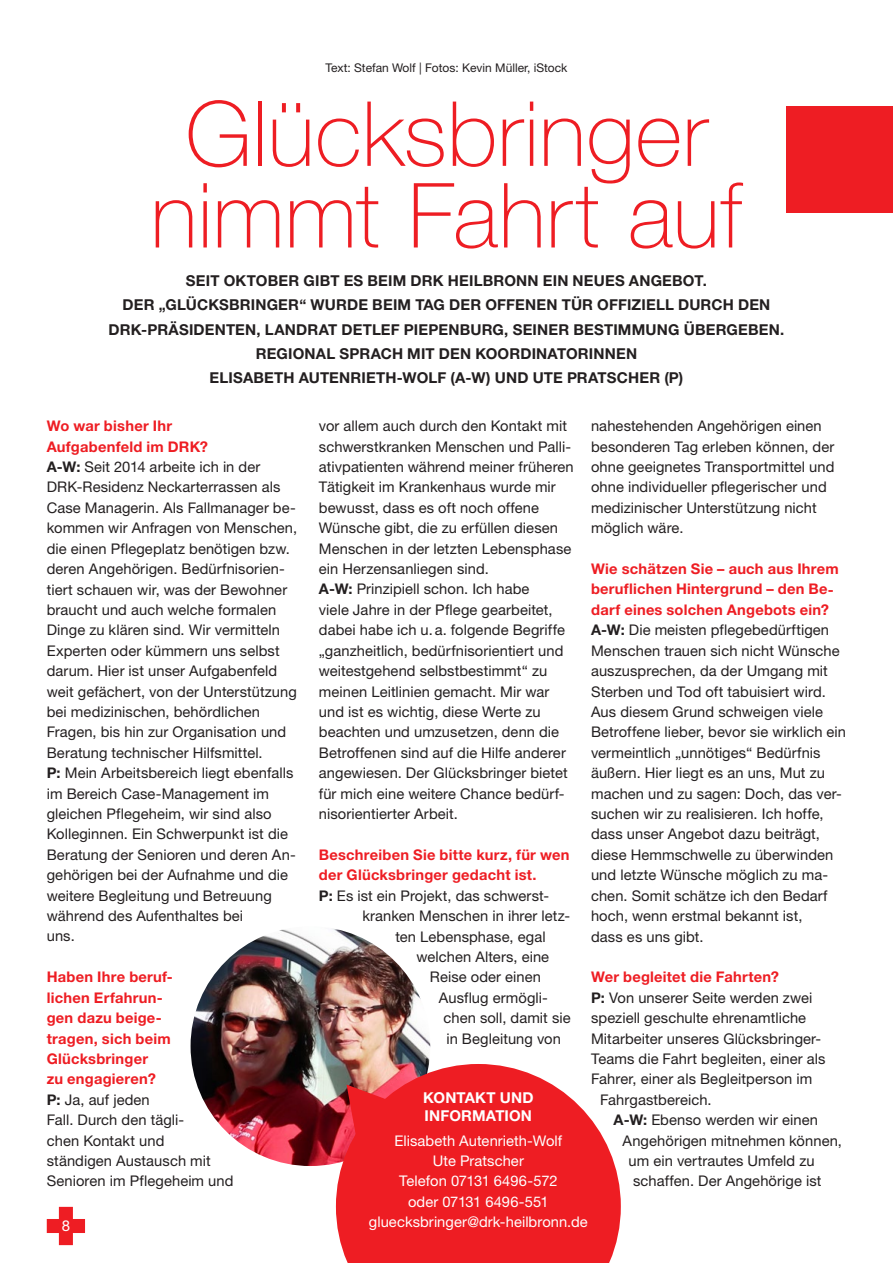
<style>
.page{position:relative;width:893px;height:1263px;background:#fff}
.page>*{position:absolute;margin:0;border:0;box-sizing:border-box;transform-origin:0 0}
.t1{font:100 90px/81.6px "Helvetica Neue LT Std";letter-spacing:.005em;color:#ee1d23;text-align:center}
.t2{font:700 15px/24px "Helvetica Neue LT Std";letter-spacing:.01em;color:#231f20;text-align:center}
.t3{font:700 15px/18px "Helvetica Neue LT Std";letter-spacing:.01em;color:#fff}
.t4{font:15px "Helvetica Neue LT Std";color:#fff}
.t5{font:14.7px/20.4px "Helvetica Neue LT Std";letter-spacing:.005em;color:#231f20}
.t6{font:700 14.7px/20.4px "Helvetica Neue LT Std";letter-spacing:.015em;color:#ee1d23}
.t7{font:14.7px/20.4px "Helvetica Neue LT Std";letter-spacing:.005em;color:#fff;text-align:center}
.t8{font:12px "Helvetica Neue LT Std";color:#231f20}
.s1{font-weight:700;color:#ee1d23}
.s2{font-weight:700}
.s3{color:#231f20}
.s4{font-weight:400;color:#231f20}
</style>
<div class="page">
<div style="left:787px;top:106px;width:106px;height:107px;background:#ee1d23"></div>
<img style="left:191px;top:926px;width:239px;height:240px;border-radius:120px">
<svg style="left:336px;top:1064px;width:285px;height:199px;background:#ed373c"></svg>
<svg style="left:347px;top:1084px;width:77px;height:82px;background:#ec2229"></svg>
<svg style="left:47px;top:1207px;width:38px;height:38px"></svg>
<p class="t8" style="left:325px;top:61px;width:244px">Text: Stefan Wolf | Fotos: Kevin Müller, iStock</p>
<h1 class="t1" style="left:151px;top:93px;width:593px">Glücksbringer nimmt Fahrt auf</h1>
<p class="t2" style="left:109px;top:269px;width:677px">SEIT OKTOBER GIBT ES BEIM DRK HEILBRONN EIN NEUES ANGEBOT.<br>DER „GLÜCKSBRINGER“ WURDE BEIM TAG DER OFFENEN TÜR OFFIZIELL DURCH DEN DRK-PRÄSIDENTEN, LANDRAT DETLEF PIEPENBURG, SEINER BESTIMMUNG ÜBERGEBEN.<br>REGIONAL SPRACH MIT DEN KOORDINATORINNEN<br>ELISABETH AUTENRIETH-WOLF (A-W) UND UTE PRATSCHER (P)</p>
<p class="t5" style="left:591px;top:416px;width:245px">nahestehenden Angehörigen einen besonderen Tag erleben können, der ohne geeignetes Transportmittel und ohne individueller pflegerischer und medizinischer Unterstützung nicht möglich wäre.</p>
<p class="t5" style="left:591px;top:558px;width:257px"><span class="s1">Wie schätzen Sie – auch aus Ihrem beruflichen Hintergrund – den Be&shy;darf eines solchen Angebots ein?<br></span><span class="s2">A-W:</span> Die meisten pflegebedürftigen Menschen trauen sich nicht Wünsche auszusprechen, da der Umgang mit Sterben und Tod oft tabuisiert wird.<br>Aus diesem Grund schweigen viele Betroffene lieber, bevor sie wirklich ein vermeintlich „unnötiges“ Bedürfnis äußern. Hier liegt es an uns, Mut zu machen und zu sagen: Doch, das ver&shy;suchen wir zu realisieren. Ich hoffe, dass unser Angebot dazu beiträgt, diese Hemmschwelle zu überwinden und letzte Wünsche möglich zu ma&shy;chen. Somit schätze ich den Bedarf hoch, wenn erstmal bekannt ist,<br>dass es uns gibt.</p>
<p class="t6" style="left:591px;top:966px;width:190px">Wer begleitet die Fahrten?</p>
<p class="t5" style="left:591px;top:987px;width:223px"><span class="s2">P:</span> Von unserer Seite werden zwei</p>
<p class="t5" style="left:591px;top:1007px;width:217px">speziell geschulte ehrenamtliche</p>
<p class="t5" style="left:591px;top:1028px;width:232px">Mitarbeiter unseres Glücksbringer-</p>
<p class="t5" style="left:591px;top:1048px;width:236px">Teams die Fahrt begleiten, einer als</p>
<p class="t5" style="left:591px;top:1069px;width:223px">Fahrer, einer als Begleitperson im</p>
<p class="t5" style="left:600px;top:1089px;width:113px">Fahrgastbereich.</p>
<p class="t5" style="left:614px;top:1109px;width:206px"><span class="s2">A-W:</span> Ebenso werden wir einen</p>
<p class="t5" style="left:623px;top:1130px;width:221px">Angehörigen mitnehmen können,</p>
<p class="t5" style="left:629px;top:1150px;width:187px">um ein vertrautes Umfeld zu</p>
<p class="t5" style="left:633px;top:1171px;width:190px">schaffen. Der Angehörige ist</p>
<p class="t5" style="left:319px;top:416px;width:256px">vor allem auch durch den Kontakt mit schwerstkranken Menschen und Palli&shy;ativpatienten während meiner früheren Tätigkeit im Krankenhaus wurde mir bewusst, dass es oft noch offene Wünsche gibt, die zu erfüllen diesen Menschen in der letzten Lebensphase ein Herzensanliegen sind.<br><span class="s2">A-W:</span> Prinzipiell schon. Ich habe<br>viele Jahre in der Pflege gearbeitet, dabei habe ich u.a. folgende Begriffe „ganzheitlich, bedürfnisorientiert und weitestgehend selbstbestimmt“ zu meinen Leitlinien gemacht. Mir war und ist es wichtig, diese Werte zu beachten und umzusetzen, denn die Betroffenen sind auf die Hilfe anderer angewiesen. Der Glücksbringer bietet für mich eine weitere Chance bedürf&shy;nisorientierter Arbeit.</p>
<p class="t6" style="left:319px;top:844px;width:252px">Beschreiben Sie bitte kurz, für wen der Glücksbringer gedacht ist.<br><span class="s3">P:</span> <span class="s4">Es ist ein Projekt, das schwerst-</span></p>
<p class="t5" style="left:362px;top:905px;width:209px;text-align:center">kranken Menschen in ihrer letz&shy;ten Lebensphase, egal</p>
<p class="t5" style="left:416px;top:946px;width:134px">welchen Alters, eine</p>
<p class="t5" style="left:430px;top:967px;width:113px">Reise oder einen</p>
<p class="t5" style="left:439px;top:987px;width:111px">Ausflug ermögli-</p>
<p class="t5" style="left:443px;top:1007px;width:129px">chen soll, damit sie</p>
<p class="t5" style="left:446px;top:1028px;width:116px">in Begleitung von</p>
<p class="t5" style="left:47px;top:416px;width:252px"><span class="s1">Wo war bisher Ihr<br>Aufgabenfeld im DRK?<br></span><span class="s2">A-W:</span> Seit 2014 arbeite ich in der<br>DRK-Residenz Neckarterrassen als<br>Case Managerin. Als Fallmanager be&shy;kommen wir Anfragen von Menschen, die einen Pflegeplatz benötigen bzw. deren Angehörigen. Bedürfnisorien&shy;tiert schauen wir, was der Bewohner braucht und auch welche formalen<br>Dinge zu klären sind. Wir vermitteln<br>Experten oder kümmern uns selbst darum. Hier ist unser Aufgabenfeld weit gefächert, von der Unterstützung bei medizinischen, behördlichen<br>Fragen, bis hin zur Organisation und<br>Beratung technischer Hilfsmittel.<br><span class="s2">P:</span> Mein Arbeitsbereich liegt ebenfalls im Bereich Case-Management im gleichen Pflegeheim, wir sind also<br>Kolleginnen. Ein Schwerpunkt ist die<br>Beratung der Senioren und deren An&shy;gehörigen bei der Aufnahme und die weitere Begleitung und Betreuung während des Aufenthaltes bei<br>uns.</p>
<p class="t5" style="left:47px;top:967px;width:188px"><span class="s1">Haben Ihre beruf-<br>lichen Erfahrun-<br>gen dazu beige-<br>tragen, sich beim<br>Glücksbringer<br>zu engagieren?<br></span><span class="s2">P:</span> Ja, auf jeden<br>Fall. Durch den tägli-<br>chen Kontakt und<br>ständigen Austausch mit<br>Senioren im Pflegeheim und</p>
<p class="t3" style="left:423px;top:1088px;width:112px">KONTAKT UND<br>INFORMATION</p>
<p class="t7" style="left:369px;top:1130px;width:220px">Elisabeth Autenrieth-Wolf<br>Ute Pratscher<br>Telefon 07131 6496-572<br>oder 07131 6496-551 gluecksbringer@drk-heilbronn.de</p>
<p class="t4" style="left:62px;top:1217px;width:10px">8</p>
</div>
